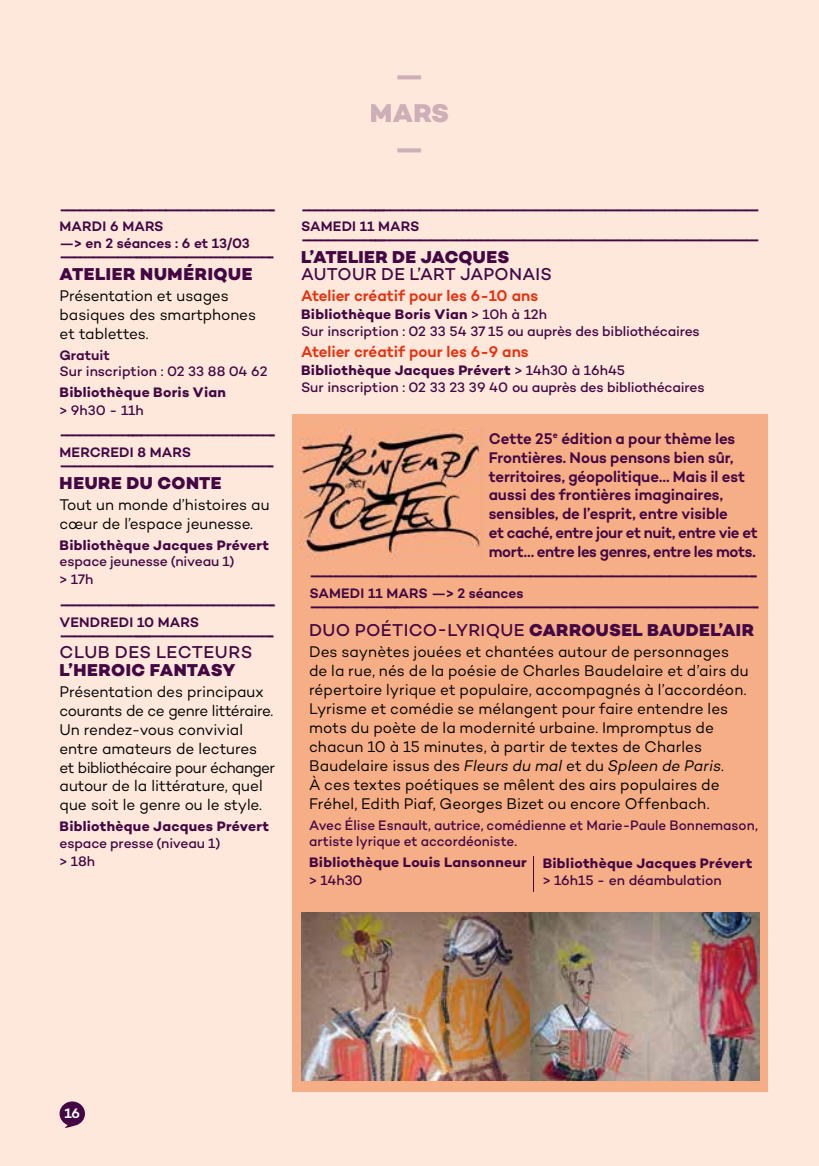
<style>
.page{position:relative;width:819px;height:1166px;background:#fde8db}
.page>*{position:absolute;margin:0;border:0;box-sizing:border-box;transform-origin:0 0}
.t1{font:800 26.25px/36.8px "Campton";color:#cdafb7;text-align:center}
.t2{font:800 17.5px "Campton";letter-spacing:.02em;color:#430743}
.t3{font:500 17.5px "Campton";letter-spacing:.02em;color:#430743}
.t4{font:800 17.5px "Campton";letter-spacing:.04em;color:#430743}
.t5{font:15.75px/18.9px "Campton";color:#000}
.t6{font:600 15.75px/18.9px "Campton";letter-spacing:-.01em;color:#430743}
.t7{font:600 15.75px "Campton";letter-spacing:-.005em;color:#e63312}
.t8{font:700 14px "Campton";letter-spacing:.02em;color:#430743}
.t9{font:500 14px/17.5px "Campton";letter-spacing:-.005em;color:#430743}
.t10{font:600 14px/16.8px "Campton";color:#430743}
.t11{font:600 14px "Campton";color:#fff}
.s1{font-weight:700}
.s2{font-weight:500}
.s3{font-style:italic}
</style>
<div class="page">
<div style="left:292px;top:414px;width:476px;height:677px;background:#f6ae87"></div>
<img style="left:299px;top:429px;width:182px;height:129px">
<hr style="left:533px;top:856px;width:1px;height:36px;background:#430743">
<img style="left:301px;top:913px;width:458px;height:167px">
<svg style="left:60px;top:1101px;width:25px;height:27px"></svg>
<p class="t8" style="left:60px;top:201px;width:218px">––––––——–---–—–———–––––––––––-</p>
<p class="t10" style="left:60px;top:218px;width:192px">MARDI 6 MARS<br>—&gt; en 2 séances : 6 et 13/03</p>
<p class="t8" style="left:60px;top:248px;width:217px">–––––––——–---––———–––––––––––-</p>
<p class="t4" style="left:60px;top:263px;width:194px">ATELIER NUMÉRIQUE</p>
<p class="t5" style="left:60px;top:286px;width:198px">Présentation et usages basiques des smartphones et tablettes.</p>
<p class="t10" style="left:60px;top:346px;width:52px">Gratuit</p>
<p class="t9" style="left:60px;top:362px;width:209px">Sur inscription : 02 33 88 04 62</p>
<p class="t8" style="left:60px;top:384px;width:168px">Bibliothèque Boris Vian</p>
<p class="t9" style="left:60px;top:401px;width:86px">&gt; 9h30 - 11h</p>
<p class="t8" style="left:60px;top:427px;width:218px">––––––——–---–—–———–––––––––––-</p>
<p class="t10" style="left:60px;top:444px;width:133px">MERCREDI 8 MARS</p>
<p class="t8" style="left:60px;top:457px;width:217px">–––––––——–---––———–––––––––––-</p>
<p class="t2" style="left:60px;top:471px;width:163px">HEURE DU CONTE</p>
<p class="t5" style="left:60px;top:494px;width:212px">Tout un monde d’histoires au cœur de l’espace jeunesse.</p>
<p class="t8" style="left:60px;top:536px;width:211px">Bibliothèque Jacques Prévert</p>
<p class="t9" style="left:60px;top:552px;width:177px">espace jeunesse (niveau 1) &gt; 17h</p>
<p class="t8" style="left:60px;top:596px;width:218px">––––––——–---–—–———–––––––––––-</p>
<p class="t10" style="left:60px;top:613px;width:141px">VENDREDI 10 MARS</p>
<p class="t8" style="left:60px;top:627px;width:217px">–––––––——–---––———–––––––––––-</p>
<p class="t3" style="left:60px;top:641px;width:194px">CLUB DES LECTEURS</p>
<p class="t2" style="left:60px;top:659px;width:177px">L’HEROIC FANTASY</p>
<p class="t5" style="left:60px;top:682px;width:217px">Présentation des principaux courants de ce genre littéraire.<br>Un rendez-vous convivial entre amateurs de lectures et bibliothécaire pour échanger autour de la littérature, quel que soit le genre ou le style.</p>
<p class="t8" style="left:60px;top:817px;width:211px">Bibliothèque Jacques Prévert</p>
<p class="t9" style="left:60px;top:834px;width:162px">espace presse (niveau 1) &gt; 18h</p>
<h1 class="t1" style="left:370px;top:58px;width:81px">—<br>MARS —</h1>
<p class="t8" style="left:301px;top:201px;width:460px">––––––——–---–—–———–––––––––——————————————————————</p>
<p class="t10" style="left:301px;top:218px;width:120px">SAMEDI 11 MARS</p>
<p class="t8" style="left:301px;top:232px;width:460px">––––––——–---–—–———–––––––––——————————————————————</p>
<p class="t2" style="left:301px;top:246px;width:209px">L’ATELIER DE JACQUES</p>
<p class="t3" style="left:301px;top:263px;width:252px">AUTOUR DE L’ART JAPONAIS</p>
<p class="t7" style="left:301px;top:286px;width:238px">Atelier créatif pour les 6-10 ans</p>
<p class="t9" style="left:301px;top:305px;width:400px"><span class="s1">Bibliothèque Boris Vian</span> &gt; 10h à 12h<br>Sur inscription : 02 33 54 37 15 ou auprès des bibliothécaires</p>
<p class="t7" style="left:301px;top:342px;width:229px">Atelier créatif pour les 6-9 ans</p>
<p class="t9" style="left:301px;top:361px;width:405px"><span class="s1">Bibliothèque Jacques Prévert</span> &gt; 14h30 à 16h45<br>Sur inscription : 02 33 23 39 40 ou auprès des bibliothécaires</p>
<p class="t6" style="left:488px;top:428px;width:270px">Cette 25<sup>e</sup> édition a pour thème les Frontières. Nous pensons bien sûr, territoires, géopolitique… Mais il est aussi des frontières imaginaires, sensibles, de l’esprit, entre visible<br>et caché, entre jour et nuit, entre vie et mort… entre les genres, entre les mots.</p>
<p class="t8" style="left:309px;top:567px;width:450px">––––––——–---–—–———–––––––––————————————————————––-</p>
<p class="t10" style="left:309px;top:584px;width:215px">SAMEDI 11 MARS —&gt; 2 séances</p>
<p class="t8" style="left:309px;top:598px;width:452px">–––––––——–---––———–––––––————————————————————––––-</p>
<p class="t2" style="left:309px;top:619px;width:446px"><span class="s2">DUO POÉTICO-LYRIQUE</span> CARROUSEL BAUDEL’AIR</p>
<p class="t5" style="left:309px;top:642px;width:441px">Des saynètes jouées et chantées autour de personnages de la rue, nés de la poésie de Charles Baudelaire et d’airs du répertoire lyrique et populaire, accompagnés à l’accordéon.<br>Lyrisme et comédie se mélangent pour faire entendre les mots du poète de la modernité urbaine. Impromptus de chacun 10 à 15 minutes, à partir de textes de Charles Baudelaire issus des <span class="s3">Fleurs du mal</span> et du <span class="s3">Spleen de Paris</span>.<br>À ces textes poétiques se mêlent des airs populaires de Fréhel, Edith Piaf, Georges Bizet ou encore Offenbach.</p>
<p class="t9" style="left:309px;top:816px;width:450px;line-height:16.8px">Avec Élise Esnault, autrice, comédienne et Marie-Paule Bonnemason, artiste lyrique et accordéoniste.</p>
<p class="t8" style="left:309px;top:854px;width:219px">Bibliothèque Louis Lansonneur</p>
<p class="t9" style="left:309px;top:871px;width:55px">&gt; 14h30</p>
<p class="t8" style="left:542px;top:854px;width:211px">Bibliothèque Jacques Prévert</p>
<p class="t9" style="left:542px;top:871px;width:181px">&gt; 16h15 - en déambulation</p>
<p class="t11" style="left:64px;top:1104px;width:17px">16</p>
</div>
